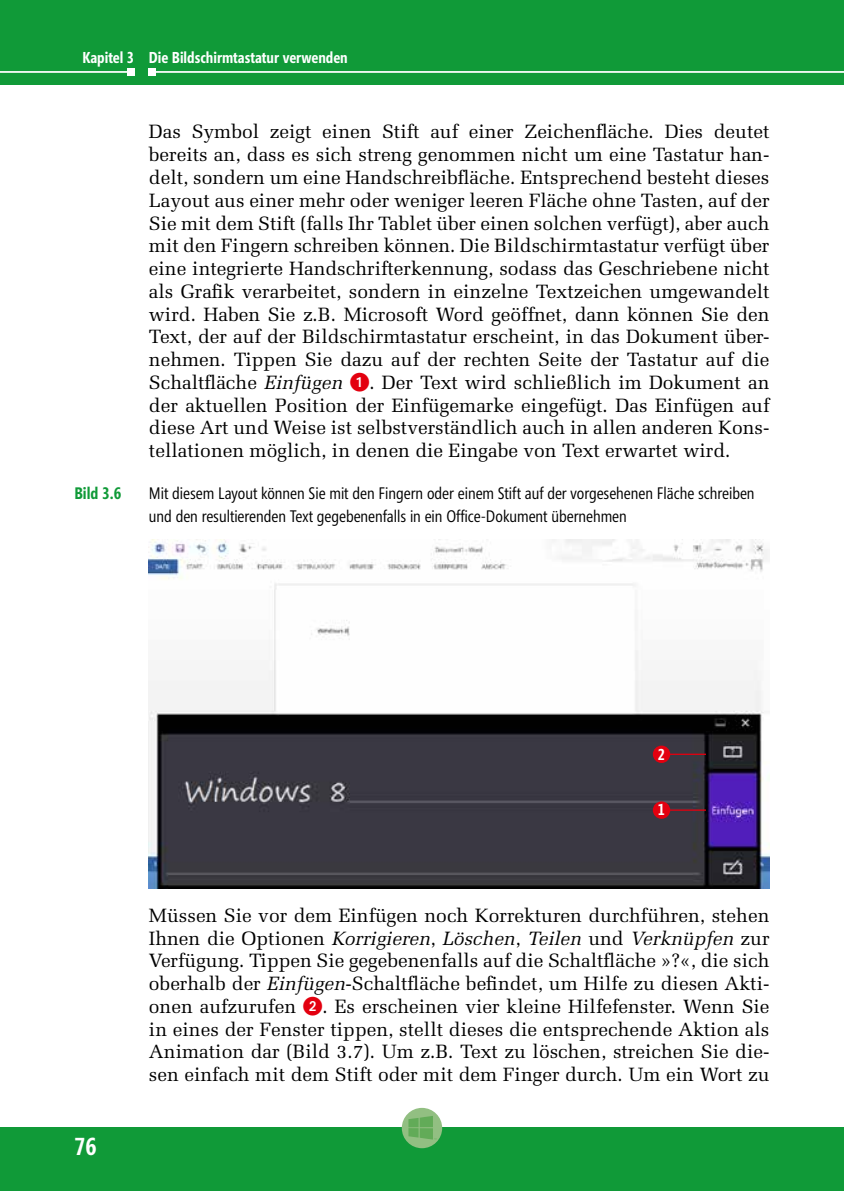
<style>
.page{position:relative;width:844px;height:1191px;background:#fff}
.page>*{position:absolute;margin:0;border:0;box-sizing:border-box;transform-origin:0 0}
.t1{font:700 24.5px "Segoe Condensed";color:#fff}
.t2{font:19.25px/22.8px "Melior";color:#000;text-align:justify}
.t3{font:16.62px/22.8px "Segoe Condensed";color:#000}
.t4{font:700 16.62px "Segoe Condensed";color:#109a38}
.t5{font:700 15.75px "Segoe Condensed";color:#fff}
.s1{font-style:italic}
.s2{font-family:"European Pi One";color:#e3000f}
</style>
<div class="page">
<div style="left:0;top:0;width:843px;height:85px;background:#109a38"></div>
<div style="left:0;top:1127px;width:843px;height:64px;background:#109a38"></div>
<hr style="left:0;top:71px;width:130px;height:2px;background:#fff">
<div style="left:127px;top:68px;width:7px;height:7px;background:#fff"></div>
<hr style="left:152px;top:71px;width:691px;height:2px;background:#fff">
<div style="left:149px;top:68px;width:7px;height:7px;background:#fff"></div>
<div style="left:401px;top:1107px;width:41px;height:41px;background:#92bf82;border-radius:50%"></div>
<svg style="left:408px;top:1116px;width:28px;height:23px"></svg>
<img style="left:149px;top:540px;width:620px;height:348px">
<hr style="left:667px;top:809px;width:38px;height:1px;background:#e3000f">
<div style="left:652px;top:801px;width:18px;height:18px;background:#e3000f;border-radius:50%"></div>
<hr style="left:667px;top:753px;width:38px;height:2px;background:#e3000f">
<div style="left:652px;top:745px;width:18px;height:18px;background:#e3000f;border-radius:50%"></div>
<p class="t5" style="left:82px;top:48px;width:267px">Kapitel 3 Die Bildschirmtastatur verwenden</p>
<p class="t2" style="left:149px;top:121px;width:622px">Das Symbol zeigt einen Stift auf einer Zeichenfläche. Dies deutet bereits an, dass es sich streng genommen nicht um eine Tastatur han&shy;delt, sondern um eine Handschreibfläche. Entsprechend besteht dieses Layout aus einer mehr oder weniger leeren Fläche ohne Tasten, auf der Sie mit dem Stift (falls Ihr Tablet über einen solchen verfügt), aber auch mit den Fingern schreiben können. Die Bildschirmtastatur verfügt über eine integrierte Handschrifterkennung, sodass das Geschriebene nicht als Grafik verarbeitet, sondern in einzelne Textzeichen umgewandelt wird. Haben Sie z.B. Microsoft Word geöffnet, dann können Sie den Text, der auf der Bildschirmtastatur erscheint, in das Dokument über&shy;nehmen. Tippen Sie dazu auf der rechten Seite der Tastatur auf die Schaltfläche <span class="s1">Einfügen</span> <span class="s2">1</span>. Der Text wird schließlich im Dokument an der aktuellen Position der Einfügemarke eingefügt. Das Einfügen auf diese Art und Weise ist selbstverständlich auch in allen anderen Kons&shy;tellationen möglich, in denen die Eingabe von Text erwartet wird.</p>
<p class="t4" style="left:74px;top:484px;width:48px">Bild 3.6</p>
<p class="t3" style="left:149px;top:482px;width:607px">Mit diesem Layout können Sie mit den Fingern oder einem Stift auf der vorgesehenen Fläche schreiben und den resultierenden Text gegebenenfalls in ein Office-Dokument übernehmen</p>
<p class="t5" style="left:657px;top:745px;width:9px">2</p>
<p class="t5" style="left:657px;top:801px;width:9px">1</p>
<p class="t1" style="left:74px;top:1132px;width:23px">76</p>
<p class="t2" style="left:149px;top:904px;width:622px">Müssen Sie vor dem Einfügen noch Korrekturen durchführen, stehen Ihnen die Optionen <span class="s1">Korrigieren</span>, <span class="s1">Löschen</span>, <span class="s1">Teilen</span> und <span class="s1">Verknüpfen</span> zur Verfügung. Tippen Sie gegebenenfalls auf die Schaltfläche »?«, die sich oberhalb der <span class="s1">Einfügen</span>-Schaltfläche befindet, um Hilfe zu diesen Akti&shy;onen aufzurufen <span class="s2">2</span>. Es erscheinen vier kleine Hilfefenster. Wenn Sie in eines der Fenster tippen, stellt dieses die entsprechende Aktion als Animation dar (Bild 3.7). Um z.B. Text zu löschen, streichen Sie die&shy;sen einfach mit dem Stift oder mit dem Finger durch. Um ein Wort zu</p>
</div>
